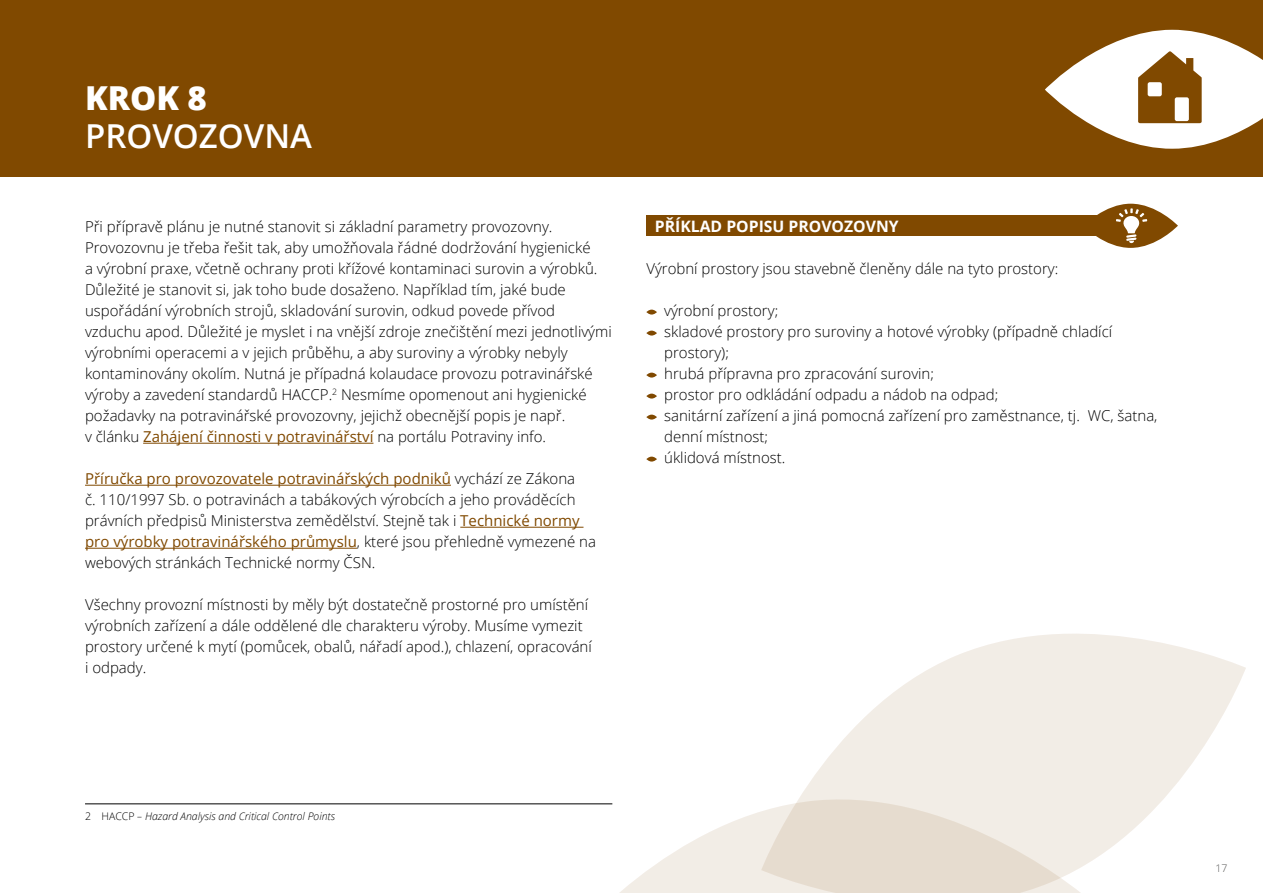
<style>
.page{position:relative;width:1263px;height:893px;background:#fff}
.page>*{position:absolute;margin:0;border:0;box-sizing:border-box;transform-origin:0 0}
.t1{font:600 33px "Open Sans";color:#fff}
.t2{font:800 33px "Open Sans";color:#fff}
.t3{font:700 15.75px "Open Sans";color:#fff}
.t4{font:300 15px/21px "Open Sans";color:#000}
.t5{font:italic 300 10.5px "Open Sans";color:#000}
.t6{font:300 10.5px "Open Sans";color:#575756}
.s1{font-weight:400;color:#804900}
.s2{font-style:normal}
</style>
<div class="page">
<div style="left:0;top:0;width:1263px;height:176px;background:#804900"></div>
<hr style="left:143px;top:443px;width:230px;height:1px;background:#804900">
<hr style="left:85px;top:485px;width:366px;height:1px;background:#804900">
<hr style="left:460px;top:527px;width:123px;height:1px;background:#804900">
<hr style="left:85px;top:548px;width:272px;height:1px;background:#804900">
<hr style="left:85px;top:803px;width:527px;height:1px;background:#000">
<div style="left:646px;top:216px;width:511px;height:20px;background:#804900"></div>
<svg style="left:646px;top:310px;width:11px;height:5px"></svg>
<svg style="left:646px;top:331px;width:11px;height:5px"></svg>
<svg style="left:646px;top:373px;width:11px;height:5px"></svg>
<svg style="left:646px;top:394px;width:11px;height:5px"></svg>
<svg style="left:646px;top:415px;width:11px;height:5px"></svg>
<svg style="left:646px;top:457px;width:11px;height:5px"></svg>
<svg style="left:1045px;top:30px;width:218px;height:119px"></svg>
<svg style="left:1083px;top:204px;width:95px;height:44px;fill:#804900"></svg>
<svg style="left:1116px;top:208px;width:31px;height:35px"></svg>
<svg style="left:806px;top:634px;width:440px;height:228px;fill:#f2ede6"></svg>
<svg style="left:566px;top:788px;width:523px;height:105px"></svg>
<h1 class="t2" style="left:85px;top:73px;width:123px">KROK 8</h1>
<h1 class="t1" style="left:85px;top:113px;width:228px">PROVOZOVNA</h1>
<p class="t4" style="left:85px;top:216px;width:528px">Při přípravě plánu je nutné stanovit si základní parametry provozovny.<br>Provozovnu je třeba řešit tak, aby umožňovala řádné dodržování hygienické<br>a výrobní praxe, včetně ochrany proti křížové kontaminaci surovin a výrobků.<br>Důležité je stanovit si, jak toho bude dosaženo. Například tím, jaké bude uspořádání výrobních strojů, skladování surovin, odkud povede přívod vzduchu apod. Důležité je myslet i na vnější zdroje znečištění mezi jednotlivými výrobními operacemi a v jejich průběhu, a aby suroviny a výrobky nebyly kontaminovány okolím. Nutná je případná kolaudace provozu potravinářské výroby a zavedení standardů HACCP.<sup>2</sup> Nesmíme opomenout ani hygienické požadavky na potravinářské provozovny, jejichž obecnější popis je např.<br>v článku <span class="s1">Zahájení činnosti v potravinářství</span> na portálu Potraviny info.</p>
<p class="t4" style="left:85px;top:468px;width:512px"><span class="s1">Příručka pro provozovatele potravinářských podniků</span> vychází ze Zákona<br>č. 110/1997 Sb. o potravinách a tabákových výrobcích a jeho prováděcích právních předpisů Ministerstva zemědělství. Stejně tak i <span class="s1">Technické normy pro výrobky potravinářského průmyslu</span>, které jsou přehledně vymezené na webových stránkách Technické normy ČSN.</p>
<p class="t4" style="left:85px;top:594px;width:508px">Všechny provozní místnosti by měly být dostatečně prostorné pro umístění výrobních zařízení a dále oddělené dle charakteru výroby. Musíme vymezit prostory určené k mytí (pomůcek, obalů, nářadí apod.), chlazení, opracování i odpady.</p>
<p class="t3" style="left:655px;top:215px;width:245px">PŘÍKLAD POPISU PROVOZOVNY</p>
<p class="t4" style="left:646px;top:258px;width:413px">Výrobní prostory jsou stavebně členěny dále na tyto prostory:</p>
<p class="t4" style="left:664px;top:300px;width:495px">výrobní prostory;<br>skladové prostory pro suroviny a hotové výrobky (případně chladící prostory);<br>hrubá přípravna pro zpracování surovin;<br>prostor pro odkládání odpadu a nádob na odpad;<br>sanitární zařízení a jiná pomocná zařízení pro zaměstnance, tj. WC, šatna, denní místnost;<br>úklidová místnost.</p>
<p class="t5" style="left:85px;top:809px;width:251px"><span class="s2">2 HACCP</span> – Hazard Analysis and Critical Control Points</p>
<p class="t6" style="left:1215px;top:860px;width:13px">17</p>
</div>
